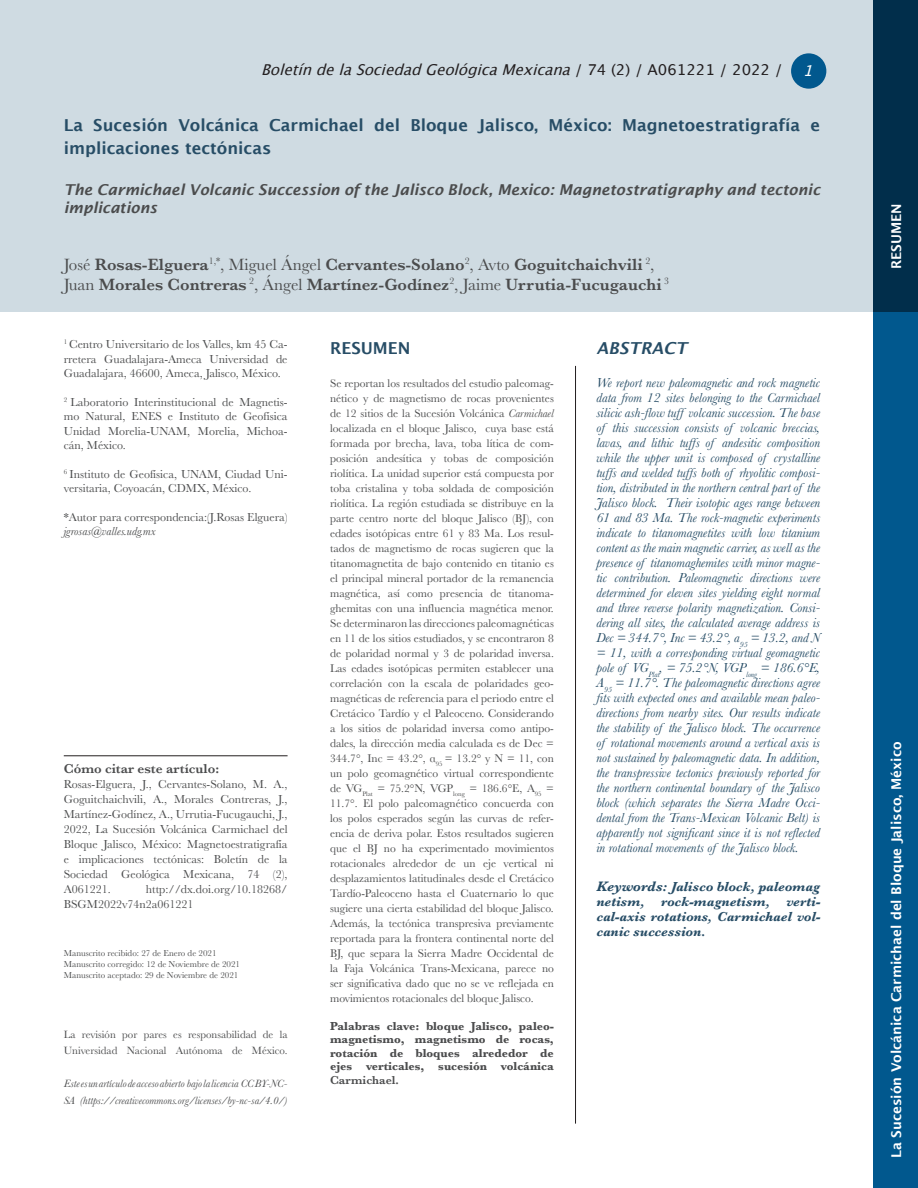
<style>
.page{position:relative;width:918px;height:1188px;background:#fff}
.page>*{position:absolute;margin:0;border:0;box-sizing:border-box;transform-origin:0 0}
.Authors{font:600 16.95px "Baskerville";color:#4b4c4d}
.Título{font:600 16.5px/23.4px "Lucida Sans";color:#274d66}
.Abstract__Título{font:italic 600 16.5px "Lucida Sans";color:#274d66}
.Resumen__Título{font:600 16.5px "Lucida Sans";color:#274d66}
.Subtitle{font:italic 600 15px/18px "Lucida Sans";color:#4b4c4d}
.t1{font:italic 15px "Lucida Grande";color:#231f20}
.t2{font:italic 15px "Lucida Grande";color:#fff}
.Resumen{font:italic 13.5px/15px "Baskerville";color:#274d66;text-align:justify}
.Keywords{font:italic 700 13.5px/15px "Baskerville";color:#274d66;text-align:justify}
.Sección{font:600 13.5px "Lucida Sans";color:#fff}
.Pie_de_figura{font:600 13.5px "Baskerville";color:#4b4c4d}
.Adscripción{font:12px/14.4px "Baskerville";color:#4b4c4d;text-align:justify}
.Pie_de_figura-2{font:12px/15px "Baskerville";color:#4b4c4d;text-align:justify}
.Keywords-2{font:700 12px/13.5px "Baskerville";color:#4b4c4d;text-align:justify}
.Ascription_mail{font:italic 12px "Baskerville";color:#4b4c4d}
.Abstract{font:11.55px/15px "Baskerville";color:#4b4c4d;text-align:justify}
.t3{font:italic 10.95px/16.5px "Baskerville";color:#4b4c4d}
.t4{font:10.95px/16.5px "Baskerville";color:#4b4c4d}
.Fechas_aceptación{font:9px "Baskerville";color:#4b4c4d}
.s1{font-style:normal}
.s2{font-weight:400}
.s3{font-style:italic}
.s4{font-weight:600}
.s5{font-size:14.25px}
</style>
<div class="page">
<div style="left:0;top:0;width:874px;height:311px;background:#cfdbe2"></div>
<hr style="left:575px;top:366px;width:1px;height:758px;background:#231f20">
<div style="left:874px;top:311px;width:44px;height:877px;background:#01588e"></div>
<div style="left:874px;top:0;width:44px;height:311px;background:#012e4b"></div>
<div style="left:791px;top:53px;width:35px;height:36px;background:#01588e;border-radius:50%"></div>
<hr style="left:64px;top:756px;width:224px;height:1px;background:#231f20">
<p class="t1" style="left:261px;top:59px;width:523px">BoletíndelaSociedadGeológicaMexicana<span class="s1">/ 7 4 ( 2 ) / A 0 6 1 2 2 1 / 2 0 2 2 /</span></p>
<p class="t2" style="left:803px;top:60px;width:17px">1</p>
<p class="Título" style="left:64px;top:113px;width:758px">La Sucesión Volcánica Carmichael del Bloque Jalisco, México: Magnetoestratigrafía e implicaciones tectónicas</p>
<p class="Subtitle" style="left:64px;top:181px;width:758px">The Carmichael Volcanic Succession of the Jalisco Block, Mexico: Magnetostratigraphy and tectonic implications</p>
<p class="Authors" style="left:64px;top:252px;width:592px"><span class="s2">José</span> Rosas-Elguera<sup>1,*</sup><span class="s2">, Miguel Ángel</span> Cervantes-Solano<sup>2</sup><span class="s2">, Avto</span> Goguitchaichvili <sup>2</sup><span class="s2">,</span></p>
<p class="Authors" style="left:64px;top:273px;width:607px"><span class="s2">Juan</span> Morales Contreras <sup>2</sup><span class="s2">, Ángel</span> Martínez-Godínez<sup>2</sup><span class="s2">, Jaime</span> Urrutia-Fucugauchi <sup>3</sup></p>
<p class="Adscripción" style="left:64px;top:337px;width:225px"><sup>1</sup> Centro Universitario de los Valles, km 45 Ca&shy;rretera Guadalajara-Ameca Universidad de Guadalajara, 46600, Ameca, Jalisco, México.</p>
<p class="Adscripción" style="left:64px;top:395px;width:225px"><sup>2</sup> Laboratorio Interinstitucional de Magnetis&shy;mo Natural, ENES e Instituto de Geofísica Unidad Morelia-UNAM, Morelia, Michoa&shy;cán, México.</p>
<p class="Adscripción" style="left:64px;top:467px;width:225px"><sup>6</sup> Instituto de Geofísica, UNAM, Ciudad Uni&shy;versitaria, Coyoacán, CDMX, México.</p>
<p class="Adscripción" style="left:64px;top:510px;width:225px">*Autor para correspondencia:(J.Rosas Elguera)</p>
<p class="Ascription_mail" style="left:64px;top:524px;width:93px">jgrosas@valles.udg.mx</p>
<p class="Pie_de_figura" style="left:64px;top:759px;width:157px">Cómo citar este artículo:</p>
<p class="Pie_de_figura-2" style="left:64px;top:777px;width:225px">Rosas-Elguera, J., Cervantes-Solano, M. A., Goguitchaichvili, A., Morales Contreras, J., Martínez-Godínez, A., Urrutia-Fucugauchi, J., 2022, La Sucesión Volcánica Carmichael del Bloque Jalisco, México: Magnetoestratigrafía e implicaciones tectónicas: Boletín de la Sociedad Geológica Mexicana, 74 (2), A061221.</p>
<p class="Pie_de_figura-2" style="left:64px;top:882px;width:225px;text-indent:82px">http://dx.doi.org/10.18268/<br>BSGM2022v74n2a061221</p>
<p class="Fechas_aceptación" style="left:64px;top:948px;width:154px">Manuscrito recibido: 27 de Enero de 2021</p>
<p class="Fechas_aceptación" style="left:64px;top:958px;width:178px">Manuscrito corregido: 12 de Noviembre de 2021</p>
<p class="Fechas_aceptación" style="left:64px;top:969px;width:176px">Manuscrito aceptado: 29 de Noviembre de 2021</p>
<p class="t4" style="left:64px;top:1026px;width:225px">La revisión por pares es responsabilidad de la<br>Universidad Nacional Autónoma de México.</p>
<p class="t3" style="left:64px;top:1076px;width:225px">Este es un artículo de acceso abierto bajo la licencia CC BY-NC-<br>SA (https://creativecommons.org/licenses/by-nc-sa/4.0/)</p>
<p class="Resumen__Título" style="left:330px;top:339px;width:82px">RESUMEN</p>
<p class="Abstract" style="left:330px;top:376px;width:225px">Se reportan los resultados del estudio paleomag&shy;nético y de magnetismo de rocas provenientes de 12 sitios de la Sucesión Volcánica <span class="s3">Carmichael </span>localizada en el bloque Jalisco, cuya base está formada por brecha, lava, toba lítica de com&shy;posición andesítica y tobas de composición riolítica. La unidad superior está compuesta por toba cristalina y toba soldada de composición riolítica. La región estudiada se distribuye en la parte centro norte del bloque Jalisco (BJ), con edades isotópicas entre 61 y 83 Ma. Los resul&shy;tados de magnetismo de rocas sugieren que la titanomagnetita de bajo contenido en titanio es el principal mineral portador de la remanencia magnética, así como presencia de titanoma&shy;ghemitas con una influencia magnética menor.<br>Se determinaron las direcciones paleomagnéticas en 11 de los sitios estudiados, y se encontraron 8 de polaridad normal y 3 de polaridad inversa.<br>Las edades isotópicas permiten establecer una correlación con la escala de polaridades geo&shy;magnéticas de referencia para el periodo entre el Cretácico Tardío y el Paleoceno. Considerando a los sitios de polaridad inversa como antipo&shy;dales, la dirección media calculada es de Dec = 344.7°, Inc = 43.2°, α<sub>95</sub> = 13.2° y N = 11, con un polo geomagnético virtual correspondiente de VG<sub>Plat</sub> = 75.2°N, VGP<sub>long</sub> = 186.6°E, A<sub>95</sub> = 11.7°. El polo paleomagnético concuerda con los polos esperados según las curvas de refer&shy;encia de deriva polar. Estos resultados sugieren que el BJ no ha experimentado movimientos rotacionales alrededor de un eje vertical ni desplazamientos latitudinales desde el Cretácico Tardío-Paleoceno hasta el Cuaternario lo que sugiere una cierta estabilidad del bloque Jalisco.<br>Además, la tectónica transpresiva previamente reportada para la frontera continental norte del BJ, que separa la Sierra Madre Occidental de la Faja Volcánica Trans-Mexicana, parece no ser significativa dado que no se ve reflejada en movimientos rotacionales del bloque Jalisco.</p>
<p class="Keywords-2" style="left:330px;top:1019px;width:225px">Palabras clave: bloque Jalisco, paleo&shy;magnetismo, magnetismo de rocas, rotación de bloques alrededor de ejes verticales, sucesión volcánica <span class="s4">Carmichael.</span></p>
<p class="Abstract__Título" style="left:596px;top:339px;width:92px">ABSTRACT</p>
<p class="Resumen" style="left:596px;top:375px;width:225px">We report new paleomagnetic and rock magnetic data from 12 sites belonging to the Carmichael silicic ash-flow tuff volcanic succession. The base of this succession consists of volcanic breccias, lavas, and lithic tuffs of andesitic composition while the upper unit is composed of crystalline tuffs and welded tuffs both of rhyolitic composi&shy;tion, distributed in the northern central part of the Jalisco block. Their isotopic ages range between 61 and 83 Ma. The rock-magnetic experiments indicate to titanomagnetites with low titanium content as the main magnetic carrier, as well as the presence of titanomaghemites with minor magne&shy;tic contribution. Paleomagnetic directions were determined for eleven sites yielding eight normal and three reverse polarity magnetization. Consi&shy;dering all sites, the calculated average address is Dec = 344.7°, Inc = 43.2°, α<sub>95</sub> = 13.2, and N = 11, with a corresponding virtual geomagnetic pole of VG<sub>Plat</sub>, = 75.2°N, VGP<sub>long</sub> = 186.6°E, A<sub>95</sub> = 11.7°. The paleomagnetic directions agree fits with expected ones and available mean paleo&shy;directions from nearby sites. Our results indicate the stability of the Jalisco block. The occurrence of rotational movements around a vertical axis is not sustained by paleomagnetic data. In addition, the transpressive tectonics previously reported for the northern continental boundary of the Jalisco block (which separates the Sierra Madre Occi&shy;dental from the Trans-Mexican Volcanic Belt) is apparently not significant since it is not reflected in rotational movements of the Jalisco block.</p>
<p class="Keywords" style="left:596px;top:879px;width:225px"><span class="s5">Keywords:</span> Jalisco block, paleomag</p>
<p class="Keywords" style="left:596px;top:894px;width:225px">netism, rock-magnetism, verti&shy;cal-axis rotations, Carmichael vol&shy;canic succession.</p>
<p class="Sección" style="left:889px;top:269px;width:67px;rotate:-90deg">RESUMEN</p>
<p class="Sección" style="left:889px;top:1158px;width:418px;rotate:-90deg">La Sucesión Volcánica Carmichael del Bloque Jalisco, México</p>
</div>
